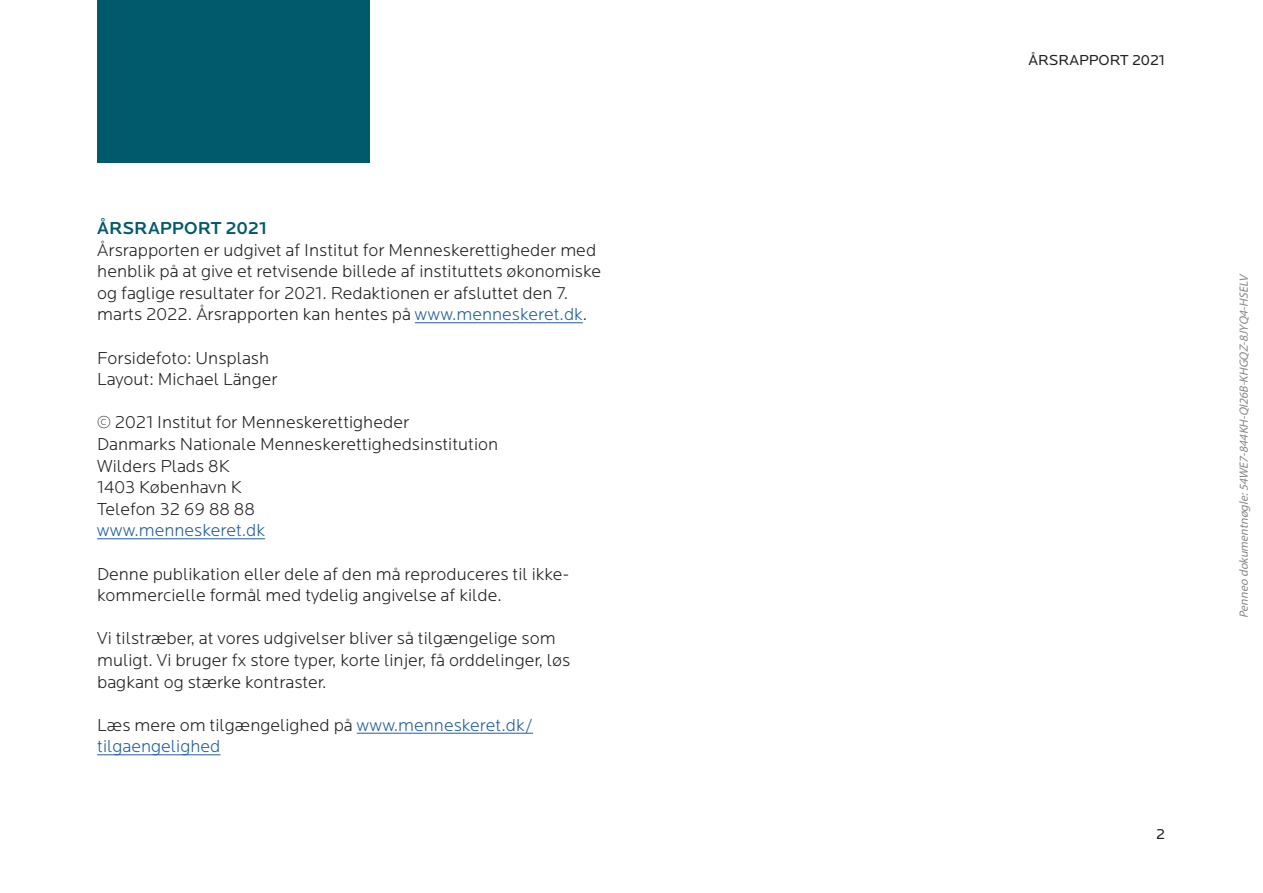
<style>
.page{position:relative;width:1263px;height:893px;background:#fff}
.page>*{position:absolute;margin:0;border:0;box-sizing:border-box;transform-origin:0 0}
.t1{font:300 18px/21.6px "Locator";color:#231f20}
.t2{font:300 18px/21.6px "Locator";color:#215e9f}
.t3{font:500 18px "Locator";color:#015a6c}
.t4{font:15px "Locator";color:#231f20}
.t5{font:italic 12px "Myriad Pro";color:#888}
.s1{color:#215e9f}
.s2{color:#231f20}
</style>
<div class="page">
<hr style="left:415px;top:322px;width:168px;height:1px;background:#215e9f">
<hr style="left:97px;top:538px;width:168px;height:1px;background:#215e9f">
<hr style="left:357px;top:733px;width:176px;height:1px;background:#215e9f">
<hr style="left:97px;top:754px;width:123px;height:1px;background:#215e9f">
<div style="left:97px;top:0;width:272px;height:162px;background:#015a6c"></div>
<p class="t3" style="left:97px;top:218px;width:171px">ÅRSRAPPORT 2021</p>
<p class="t1" style="left:97px;top:239px;width:505px">Årsrapporten er udgivet af Institut for Menneskerettigheder med henblik på at give et retvisende billede af instituttets økonomiske og faglige resultater for 2021. Redaktionen er afsluttet den 7. marts 2022. Årsrapporten kan hentes på <span class="s1">www.menneskeret.dk</span>.</p>
<p class="t1" style="left:97px;top:347px;width:182px">Forsidefoto: Unsplash<br>Layout: Michael Länger</p>
<p class="t1" style="left:97px;top:411px;width:402px">© 2021 Institut for Menneskerettigheder<br>Danmarks Nationale Menneskerettighedsinstitution<br>Wilders Plads 8K<br>1403 København K<br>Telefon 32 69 88 88</p>
<p class="t2" style="left:97px;top:519px;width:169px">www.menneskeret.dk</p>
<p class="t1" style="left:97px;top:563px;width:474px">Denne publikation eller dele af den må reproduceres til ikke&shy;kommercielle formål med tydelig angivelse af kilde.</p>
<p class="t1" style="left:97px;top:627px;width:475px">Vi tilstræber, at vores udgivelser bliver så tilgængelige som muligt. Vi bruger fx store typer, korte linjer, få orddelinger, løs bagkant og stærke kontraster.</p>
<p class="t2" style="left:97px;top:714px;width:437px"><span class="s2">Læs mere om tilgængelighed på</span> www.menneskeret.dk/ tilgaengelighed</p>
<p class="t4" style="left:1028px;top:51px;width:138px">ÅRSRAPPORT 2021</p>
<p class="t5" style="left:1239px;top:618px;width:347px;rotate:-90deg">Penneo dokumentnøgle:54WE7-844KH-QI26B-KHGQZ-8JYQ4-HSELV</p>
<p class="t4" style="left:1156px;top:825px;width:10px">2</p>
</div>
